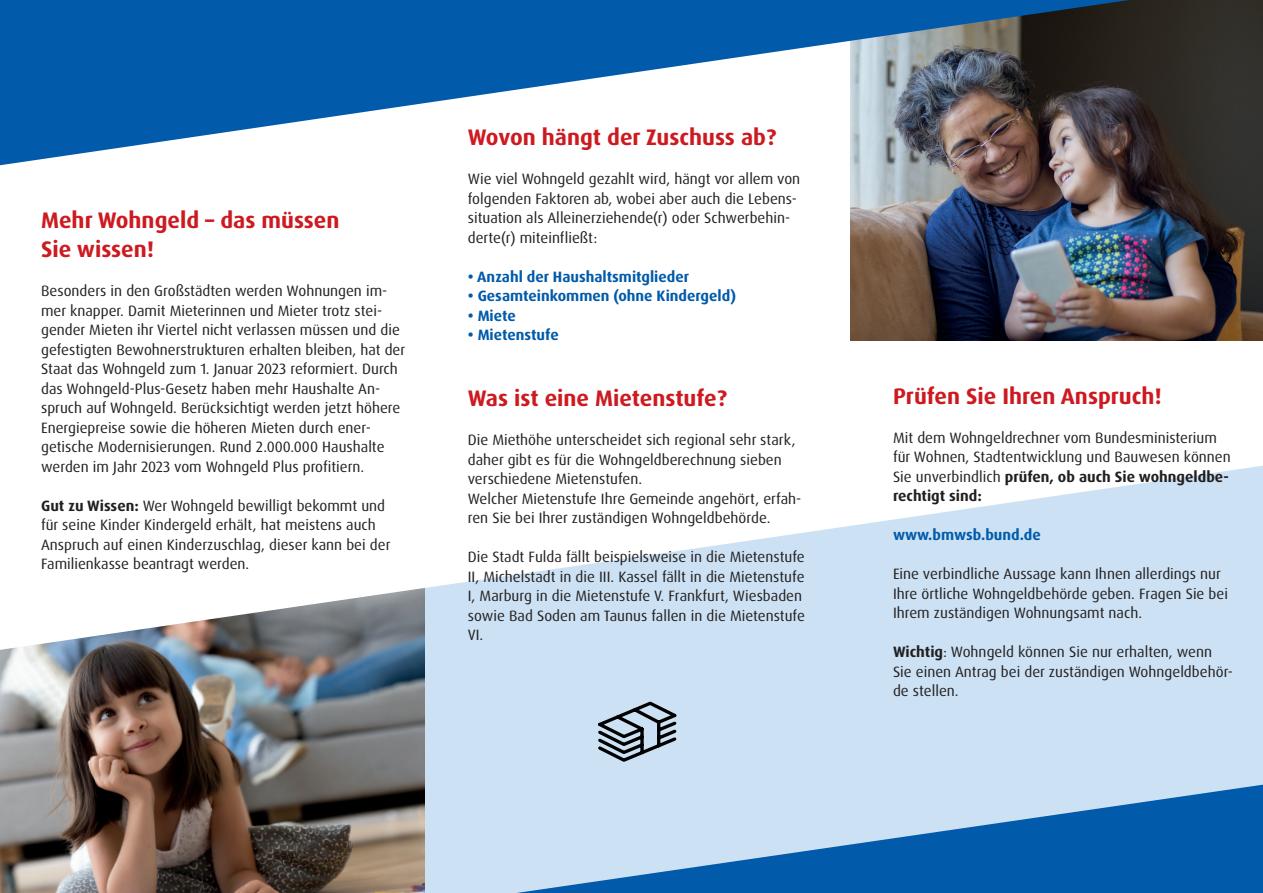
<style>
.page{position:relative;width:1263px;height:893px;background:#fff}
.page>*{position:absolute;margin:0;border:0;box-sizing:border-box;transform-origin:0 0}
.t1{font:700 22.5px/28.8px "Dax Pro";color:#cd1a20}
.t2{font:15px/19.5px "Dax Pro";color:#231f20}
.t3{font:700 15px "Dax Pro";color:#015aaa}
.s1{font-weight:700}
</style>
<div class="page">
<div style="left:503px;top:650px;width:760px;height:243px;background:#cce2f4"></div>
<img style="left:0;top:650px;width:425px;height:243px">
<img style="left:850px;top:0;width:413px;height:340px">
<svg style="left:0;top:0;width:1129px;height:165px"></svg>
<div style="left:425px;top:544px;width:78px;height:349px;background:#cce2f4"></div>
<div style="left:1149px;top:705px;width:81px;height:39px;background:#cce2f4"></div>
<svg style="left:595px;top:700px;width:84px;height:64px;background:#93a3b0"></svg>
<svg style="left:0;top:465px;width:1263px;height:185px"></svg>
<svg style="left:516px;top:785px;width:747px;height:108px;background:#669ecf"></svg>
<p class="t1" style="left:41px;top:206px;width:300px">Mehr Wohngeld – das müssen<br>Sie wissen!</p>
<p class="t2" style="left:41px;top:281px;width:366px">Besonders in den Großstädten werden Wohnungen im&shy;mer knapper. Damit Mieterinnen und Mieter trotz stei&shy;gender Mieten ihr Viertel nicht verlassen müssen und die gefestigten Bewohnerstrukturen erhalten bleiben, hat der Staat das Wohngeld zum 1. Januar 2023 reformiert. Durch das Wohngeld-Plus-Gesetz haben mehr Haushalte An&shy;spruch auf Wohngeld. Berücksichtigt werden jetzt höhere Energiepreise sowie die höheren Mieten durch ener&shy;getische Modernisierungen. Rund 2.000.000 Haushalte werden im Jahr 2023 vom Wohngeld Plus profitiern.</p>
<p class="t2" style="left:41px;top:496px;width:351px"><span class="s1">Gut zu Wissen:</span> Wer Wohngeld bewilligt bekommt und für seine Kinder Kindergeld erhält, hat meistens auch Anspruch auf einen Kinderzuschlag, dieser kann bei der Familienkasse beantragt werden.</p>
<p class="t1" style="left:468px;top:123px;width:310px">Wovon hängt der Zuschuss ab?</p>
<p class="t2" style="left:468px;top:169px;width:334px">Wie viel Wohngeld gezahlt wird, hängt vor allem von folgenden Faktoren ab, wobei aber auch die Lebens&shy;situation als Alleinerziehende(r) oder Schwerbehin&shy;derte(r) miteinfließt:</p>
<p class="t3" style="left:468px;top:267px;width:223px">• Anzahl der Haushaltsmitglieder</p>
<p class="t3" style="left:468px;top:286px;width:270px">• Gesamteinkommen (ohne Kindergeld)</p>
<p class="t3" style="left:468px;top:306px;width:50px">• Miete</p>
<p class="t3" style="left:468px;top:325px;width:92px">• Mietenstufe</p>
<p class="t1" style="left:468px;top:384px;width:261px">Was ist eine Mietenstufe?</p>
<p class="t2" style="left:468px;top:430px;width:329px">Die Miethöhe unterscheidet sich regional sehr stark, daher gibt es für die Wohngeldberechnung sieben verschiedene Mietenstufen.</p>
<p class="t2" style="left:468px;top:489px;width:335px">Welcher Mietenstufe Ihre Gemeinde angehört, erfah&shy;ren Sie bei Ihrer zuständigen Wohngeldbehörde.</p>
<p class="t2" style="left:468px;top:547px;width:339px">Die Stadt Fulda fällt beispielsweise in die Mietenstufe II, Michelstadt in die III. Kassel fällt in die Mietenstufe I, Marburg in die Mietenstufe V. Frankfurt, Wiesbaden sowie Bad Soden am Taunus fallen in die Mietenstufe VI.</p>
<p class="t1" style="left:893px;top:381px;width:270px">Prüfen Sie Ihren Anspruch!</p>
<p class="t2" style="left:893px;top:428px;width:339px">Mit dem Wohngeldrechner vom Bundesministerium für Wohnen, Stadtentwicklung und Bauwesen können Sie unverbindlich <span class="s1">prüfen, ob auch Sie wohngeldbe&shy;rechtigt sind:</span></p>
<p class="t3" style="left:893px;top:525px;width:149px">www.bmwsb.bund.de</p>
<p class="t2" style="left:893px;top:564px;width:336px">Eine verbindliche Aussage kann Ihnen allerdings nur<br>Ihre örtliche Wohngeldbehörde geben. Fragen Sie bei<br>Ihrem zuständigen Wohnungsamt nach.</p>
<p class="t2" style="left:893px;top:642px;width:341px"><span class="s1">Wichtig</span>: Wohngeld können Sie nur erhalten, wenn<br>Sie einen Antrag bei der zuständigen Wohngeldbehör&shy;de stellen.</p>
</div>
